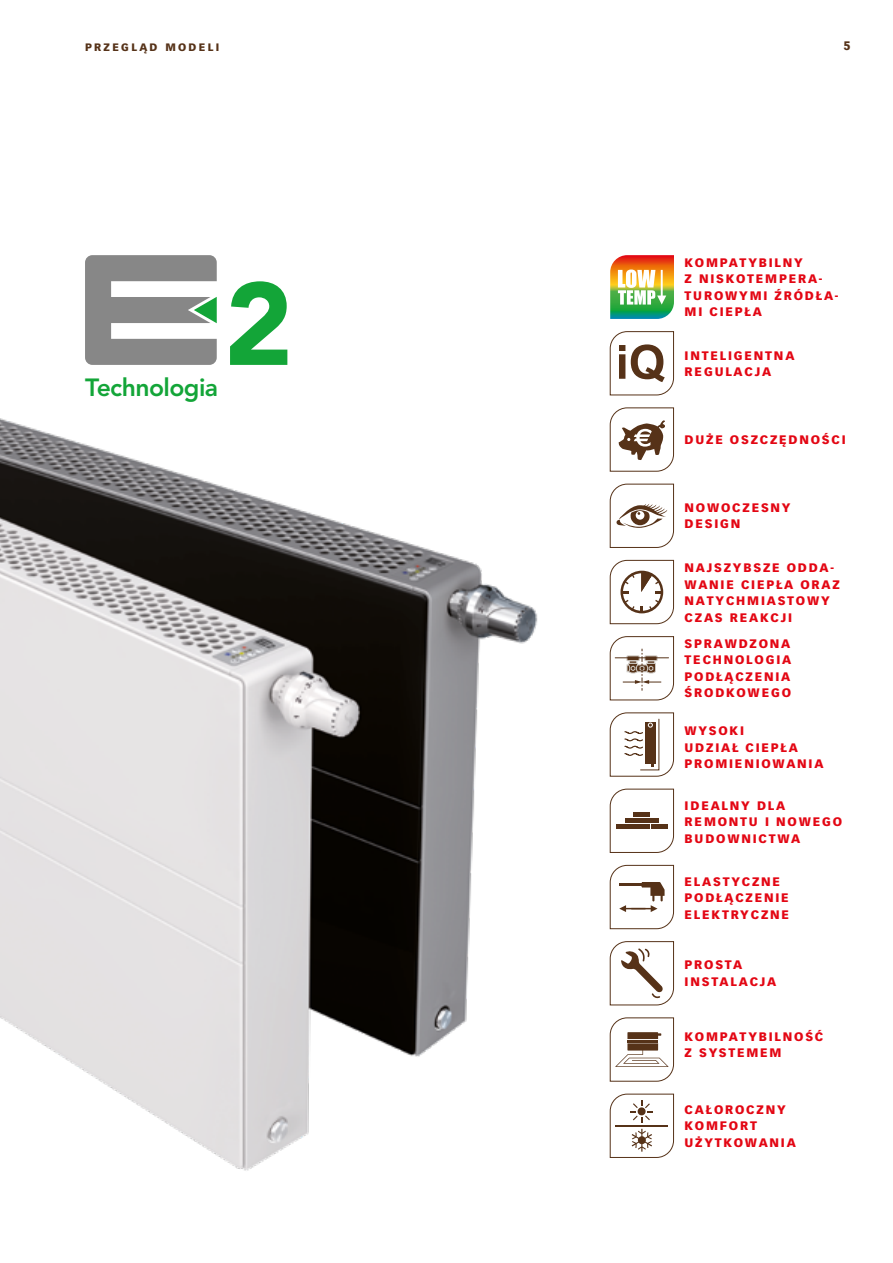
<style>
.page{position:relative;width:893px;height:1263px;background:#fff}
.page>*{position:absolute;margin:0;border:0;box-sizing:border-box;transform-origin:0 0}
.t1{font:800 24.75px "Avenir LTCE";letter-spacing:-.02em;color:#13a538}
.t2{font:900 12px/16.5px "Vectora Com";letter-spacing:.15em;color:#e30613}
.t3{font:900 12px "Vectora Com";color:#563218}
.t4{font:900 10.5px "Vectora Com";letter-spacing:.22em;color:#563218}
</style>
<div class="page">
<svg style="left:85px;top:255px;width:132px;height:110px"></svg>
<svg style="left:230px;top:281px;width:57px;height:84px"></svg>
<img style="left:0;top:370px;width:647px;height:801px">
<svg style="left:610px;top:255px;width:64px;height:64px"></svg>
<svg style="left:610px;top:331px;width:64px;height:64px"></svg>
<svg style="left:610px;top:407px;width:64px;height:65px"></svg>
<svg style="left:610px;top:484px;width:64px;height:64px"></svg>
<svg style="left:610px;top:560px;width:64px;height:64px"></svg>
<svg style="left:610px;top:636px;width:64px;height:64px"></svg>
<svg style="left:610px;top:712px;width:64px;height:65px"></svg>
<svg style="left:610px;top:789px;width:64px;height:64px"></svg>
<svg style="left:610px;top:865px;width:64px;height:64px"></svg>
<svg style="left:610px;top:941px;width:64px;height:64px"></svg>
<svg style="left:610px;top:1017px;width:64px;height:65px"></svg>
<svg style="left:610px;top:1094px;width:64px;height:64px"></svg>
<p class="t4" style="left:85px;top:40px;width:136px">PRZEGLĄD MODELI</p>
<p class="t3" style="left:843px;top:38px;width:9px">5</p>
<h1 class="t1" style="left:85px;top:372px;width:135px">Technologia</h1>
<p class="t2" style="left:685px;top:254px;width:155px">KOMPATYBILNY<br>Z NISKOTEMPERA-<br>TUROWYMI ŹRÓDŁA-<br>MI CIEPŁA</p>
<p class="t2" style="left:685px;top:347px;width:111px">INTELIGENTNA<br>REGULACJA</p>
<p class="t2" style="left:685px;top:431px;width:163px">DUŻE OSZCZĘDNOŚCI</p>
<p class="t2" style="left:685px;top:499px;width:107px">NOWOCZESNY<br>DESIGN</p>
<p class="t2" style="left:685px;top:560px;width:157px">NAJSZYBSZE ODDA-<br>WANIE CIEPŁA ORAZ<br>NATYCHMIASTOWY<br>CZAS REAKCJI</p>
<p class="t2" style="left:685px;top:635px;width:108px;text-align:justify">SPRAWDZONA TECHNOLOGIA PODŁĄCZENIA ŚRODKOWEGO</p>
<p class="t2" style="left:685px;top:723px;width:140px">WYSOKI<br>UDZIAŁ CIEPŁA<br>PROMIENIOWANIA</p>
<p class="t2" style="left:685px;top:797px;width:159px">IDEALNY DLA<br>REMONTU I NOWEGO<br>BUDOWNICTWA</p>
<p class="t2" style="left:685px;top:873px;width:106px">ELASTYCZNE<br>PODŁĄCZENIE<br>ELEKTRYCZNE</p>
<p class="t2" style="left:685px;top:957px;width:93px">PROSTA<br>INSTALACJA</p>
<p class="t2" style="left:685px;top:1028px;width:140px">KOMPATYBILNOŚĆ<br>Z SYSTEMEM</p>
<p class="t2" style="left:685px;top:1101px;width:113px">CAŁOROCZNY<br>KOMFORT<br>UŻYTKOWANIA</p>
</div>
